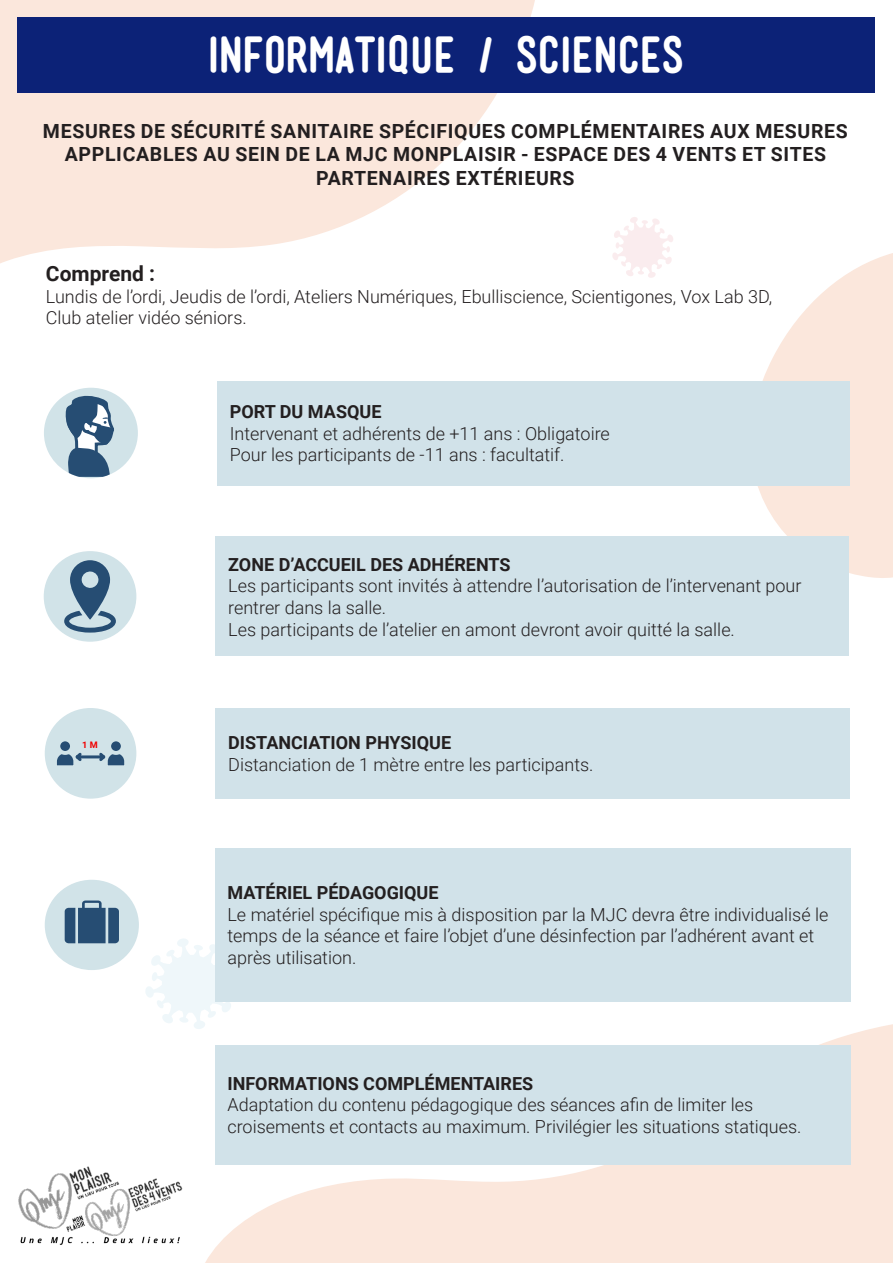
<style>
.page{position:relative;width:893px;height:1263px;background:#fff}
.page>*{position:absolute;margin:0;border:0;box-sizing:border-box;transform-origin:0 0}
.t1{font:700 46.5px "Mensch";color:#fff}
.t2{font:700 21px "Roboto";color:#231f20}
.t3{font:700 19.5px/23.4px "Roboto";letter-spacing:.035em;color:#231f20;text-align:center}
.t4{font:300 18px/21.6px "Roboto";color:#231f20}
.t5{font:700 18px "Roboto";color:#231f20}
.t6{font:700 9px "Roboto";color:#f00000}
</style>
<div class="page">
<svg style="left:612px;top:217px;width:61px;height:61px"></svg>
<svg style="left:145px;top:939px;width:92px;height:90px"></svg>
<svg style="left:0;top:0;width:540px;height:264px;fill:#fbe7dc"></svg>
<svg style="left:200px;top:1018px;width:693px;height:245px;fill:#fbe7dc"></svg>
<svg style="left:748px;top:253px;width:145px;height:325px;fill:#fbe7dc"></svg>
<img style="left:18px;top:1166px;width:165px;height:79px">
<div style="left:17px;top:17px;width:857px;height:75px;background:#0c2277"></div>
<div style="left:217px;top:381px;width:633px;height:104px;background:#d1e2e9"></div>
<div style="left:215px;top:537px;width:634px;height:119px;background:#d1e2e9"></div>
<div style="left:215px;top:708px;width:635px;height:91px;background:#d1e2e9"></div>
<div style="left:215px;top:848px;width:635px;height:153px;background:#d1e2e9"></div>
<div style="left:215px;top:1045px;width:635px;height:119px;background:#d1e2e9"></div>
<svg style="left:44px;top:388px;width:94px;height:90px"></svg>
<div style="left:44px;top:551px;width:92px;height:91px;background:#d1e3e8;border-radius:50%"></div>
<svg style="left:64px;top:560px;width:52px;height:73px"></svg>
<svg style="left:45px;top:880px;width:94px;height:90px"></svg>
<div style="left:45px;top:708px;width:91px;height:91px;background:#d1e3e8;border-radius:50%"></div>
<div style="left:59px;top:740px;width:13px;height:12px;background:#264d73;border-radius:50%"></div>
<div style="left:57px;top:738px;width:16px;height:16px;border:3px solid #d1e3e8;border-radius:50%"></div>
<div style="left:110px;top:740px;width:12px;height:12px;background:#264d73;border-radius:50%"></div>
<div style="left:108px;top:738px;width:16px;height:16px;border:3px solid #d1e3e8;border-radius:50%"></div>
<svg style="left:56px;top:748px;width:69px;height:18px"></svg>
<p class="t1" style="left:208px;top:34px;width:477px">INFORMATIQUE / SCIENCES</p>
<p class="t3" style="left:43px;top:119px;width:806px">MESURES DE SÉCURITÉ SANITAIRE SPÉCIFIQUES COMPLÉMENTAIRES AUX MESURES<br>APPLICABLES AU SEIN DE LA MJC MONPLAISIR - ESPACE DES 4 VENTS ET SITES<br>PARTENAIRES EXTÉRIEURS</p>
<p class="t2" style="left:46px;top:259px;width:111px">Comprend :</p>
<p class="t4" style="left:46px;top:285px;width:728px">Lundis de l’ordi, Jeudis de l’ordi, Ateliers Numériques, Ebulliscience, Scientigones, Vox Lab 3D,</p>
<p class="t4" style="left:46px;top:307px;width:202px">Club atelier vidéo séniors.</p>
<p class="t5" style="left:230px;top:399px;width:153px">PORT DU MASQUE</p>
<p class="t4" style="left:230px;top:422px;width:382px">Intervenant et adhérents de +11 ans : Obligatoire</p>
<p class="t4" style="left:230px;top:443px;width:336px">Pour les participants de -11 ans : facultatif.</p>
<p class="t6" style="left:82px;top:739px;width:17px">1 M</p>
<p class="t5" style="left:228px;top:552px;width:284px">ZONE D’ACCUEIL DES ADHÉRENTS</p>
<p class="t4" style="left:228px;top:574px;width:575px">Les participants sont invités à attendre l’autorisation de l’intervenant pour rentrer dans la salle.</p>
<p class="t4" style="left:228px;top:618px;width:508px">Les participants de l’atelier en amont devront avoir quitté la salle.</p>
<p class="t5" style="left:228px;top:730px;width:224px">DISTANCIATION PHYSIQUE</p>
<p class="t4" style="left:228px;top:753px;width:367px">Distanciation de 1 mètre entre les participants.</p>
<p class="t5" style="left:227px;top:880px;width:213px">MATÉRIEL PÉDAGOGIQUE</p>
<p class="t4" style="left:227px;top:903px;width:602px">Le matériel spécifique mis à disposition par la MJC devra être individualisé le temps de la séance et faire l’objet d’une désinfection par l’adhérent avant et après utilisation.</p>
<p class="t5" style="left:227px;top:1071px;width:307px">INFORMATIONS COMPLÉMENTAIRES</p>
<p class="t4" style="left:227px;top:1093px;width:575px">Adaptation du contenu pédagogique des séances afin de limiter les croisements et contacts au maximum. Privilégier les situations statiques.</p>
</div>
